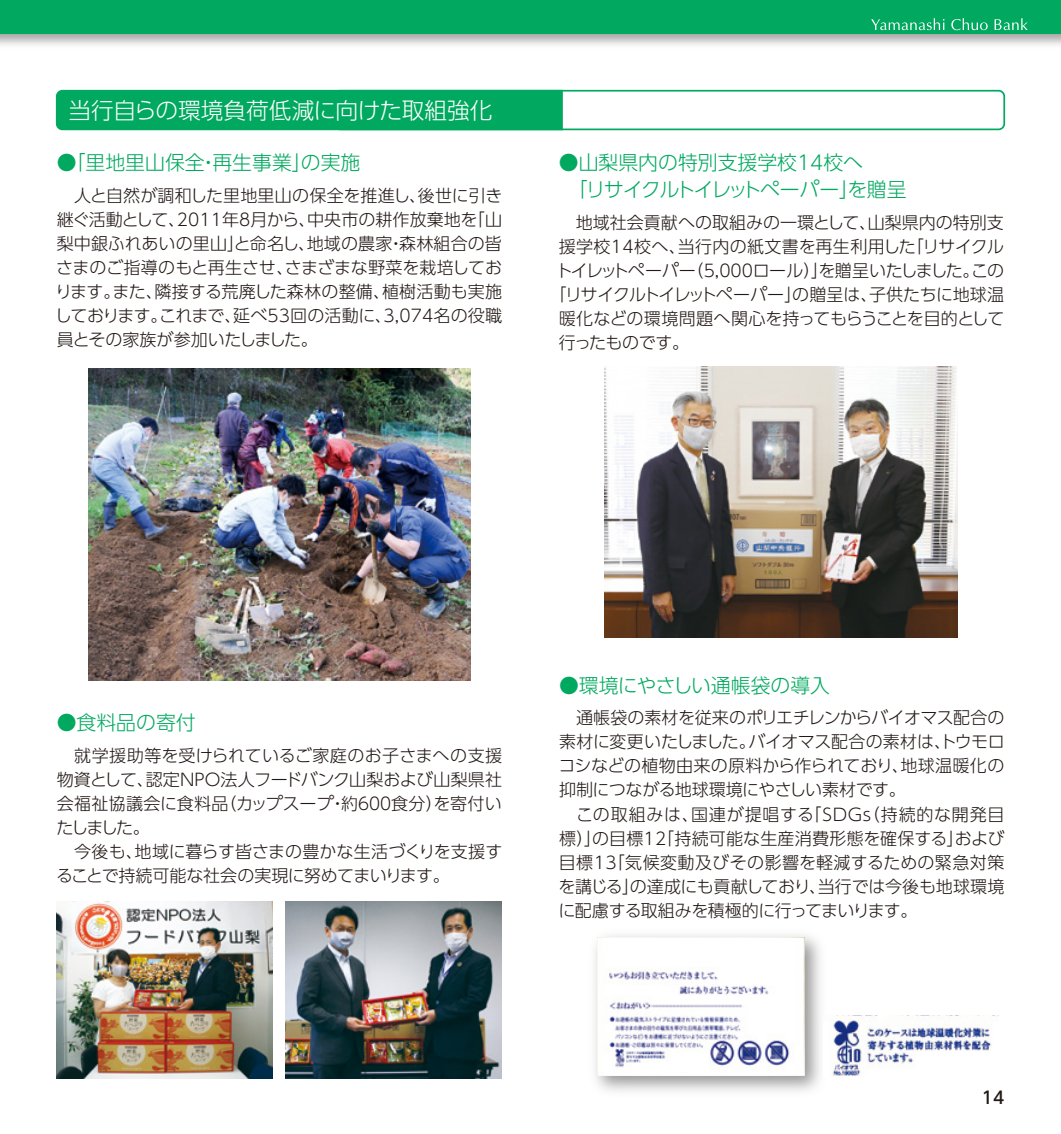
<style>
.page{position:relative;width:1061px;height:1134px;background:#fff}
.page>*{position:absolute;margin:0;border:0;box-sizing:border-box;transform-origin:0 0}
.t1{font:300 22.6px "UD Shin Go Pro";color:#fff}
.t2{font:300 19.8px/27px "UD Shin Go Pro";color:#00a95f}
.t3{font:300 17px/24.2px "UD Shin Go Pro";letter-spacing:-.005em;color:#221815}
.t4{font:300 17px "UD Shin Go Pro";letter-spacing:-.025em;color:#221815}
.t5{font:300 17px "UD Shin Go Pro";letter-spacing:.02em;color:#221815}
.t6{font:300 17px "UD Shin Go Pro";letter-spacing:-.035em;color:#221815}
.t7{font:500 17px "UD Shin Go Pro";color:#221815}
</style>
<div class="page">
<img style="left:88px;top:368px;width:382px;height:312px">
<svg style="left:0;top:0;width:1060px;height:45px;background:#34b27a"></svg>
<svg style="left:870px;top:18px;width:74px;height:12px"></svg>
<svg style="left:951px;top:18px;width:36px;height:12px"></svg>
<svg style="left:994px;top:18px;width:33px;height:12px"></svg>
<div style="left:55px;top:89px;width:508px;height:42px;background:#00a95f"></div>
<div style="left:333px;top:90px;width:671px;height:40px;border:2px solid #00a95f;border-radius:6px"></div>
<img style="left:604px;top:367px;width:352px;height:271px">
<img style="left:57px;top:901px;width:215px;height:177px">
<img style="left:286px;top:901px;width:215px;height:177px">
<img style="left:595px;top:935px;width:242px;height:157px">
<img style="left:597px;top:937px;width:207px;height:138px">
<img style="left:823px;top:1016px;width:174px;height:61px">
<h1 class="t1" style="left:68px;top:92px;width:425px">当行自らの環境負荷低減に向けた取組強化</h1>
<p class="t2" style="left:57px;top:148px;width:305px">●「里地里山保全・再生事業」の実施</p>
<p class="t3" style="left:55px;top:182px;width:449px;text-align:justify">　人と自然が調和した里地里山の保全を推進し、後世に引き継ぐ活動として、2011年8月から、中央市の耕作放棄地を「山梨中銀ふれあいの里山」と命名し、地域の農家・森林組合の皆さまのご指導のもと再生させ、さまざまな野菜を栽培しております。また、隣接する荒廃した森林の整備、植樹活動も実施しております。これまで、延べ53回の活動に、3,074名の役職員とその家族が参加いたしました。</p>
<p class="t2" style="left:558px;top:148px;width:349px">●山梨県内の特別支援学校14校へ<br>　「リサイクルトイレットペーパー」を贈呈</p>
<p class="t3" style="left:558px;top:209px;width:446px">　地域社会貢献への取組みの一環として、山梨県内の特別支</p>
<p class="t5" style="left:558px;top:232px;width:446px">援学校14校へ、当行内の紙文書を再生利用した「リサイクル</p>
<p class="t4" style="left:555px;top:256px;width:450px">トイレットペーパー（5,000ロール）」を贈呈いたしました。この</p>
<p class="t3" style="left:549px;top:282px;width:456px">「リサイクルトイレットペーパー」の贈呈は、子供たちに地球温</p>
<p class="t3" style="left:558px;top:306px;width:447px">暖化などの環境問題へ関心を持ってもらうことを目的として</p>
<p class="t6" style="left:558px;top:329px;width:132px">行ったものです。</p>
<p class="t2" style="left:57px;top:708px;width:140px">●食料品の寄付</p>
<p class="t3" style="left:56px;top:742px;width:447px">　就学援助等を受けられているご家庭のお子さまへの支援物資として、認定ＮＰＯ法人フードバンク山梨および山梨県社会福祉協議会に食料品（カップスープ・約６００食分）を寄付いたしました。<br>　今後も、地域に暮らす皆さまの豊かな生活づくりを支援することで持続可能な社会の実現に努めてまいります。</p>
<p class="t2" style="left:559px;top:671px;width:272px">●環境にやさしい通帳袋の導入</p>
<p class="t3" style="left:558px;top:705px;width:448px">　通帳袋の素材を従来のポリエチレンからバイオマス配合の素材に変更いたしました。バイオマス配合の素材は、トウモロコシなどの植物由来の原料から作られており、地球温暖化の抑制につながる地球環境にやさしい素材です。<br>　この取組みは、国連が提唱する「ＳＤＧｓ（持続的な開発目標）」の目標12「持続可能な生産消費形態を確保する」および目標13「気候変動及びその影響を軽減するための緊急対策を講じる」の達成にも貢献しており、当行では今後も地球環境に配慮する取組みを積極的に行ってまいります。</p>
<p class="t7" style="left:981px;top:1083px;width:24px">14</p>
</div>
